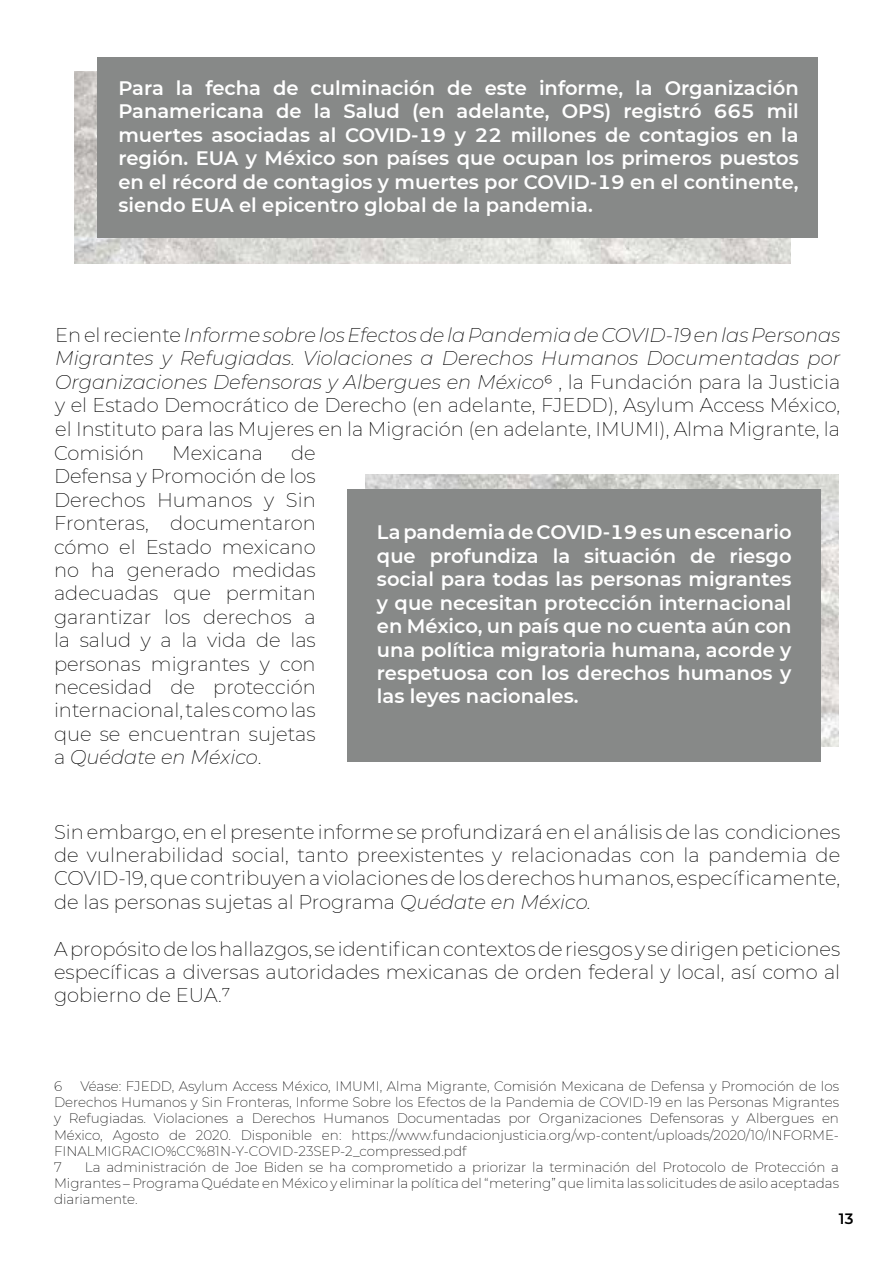
<style>
.page{position:relative;width:893px;height:1263px;background:#fff}
.page>*{position:absolute;margin:0;border:0;box-sizing:border-box;transform-origin:0 0}
.t1{font:200 19.5px/23.4px "Montserrat";color:#000;text-align:justify}
.t2{font:600 19.5px/23.4px "Montserrat";color:#fff;text-align:justify}
.t3{font:600 15px "Montserrat";color:#000}
.t4{font:200 13.5px/16.2px "Montserrat";color:#000}
.s1{font-style:italic}
</style>
<div class="page">
<img style="left:74px;top:71px;width:717px;height:193px">
<img style="left:366px;top:474px;width:473px;height:272px">
<div style="left:97px;top:57px;width:721px;height:181px;background:#878988"></div>
<div style="left:348px;top:490px;width:473px;height:272px;background:#878988"></div>
<p class="t2" style="left:118px;top:75px;width:682px">Para la fecha de culminación de este informe, la Organización Panamericana de la Salud (en adelante, OPS) registró 665 mil muertes asociadas al COVID-19 y 22 millones de contagios en la región. EUA y México son países que ocupan los primeros puestos en el récord de contagios y muertes por COVID-19 en el continente, siendo EUA el epicentro global de la pandemia.</p>
<p class="t1" style="left:55px;top:323px;width:787px">En el reciente <span class="s1">Informe sobre los Efectos de la Pandemia de COVID-19 en las Personas Migrantes y Refugiadas. Violaciones a Derechos Humanos Documentadas por Organizaciones Defensoras y Albergues en México</span>6 , la Fundación para la Justicia y el Estado Democrático de Derecho (en adelante, FJEDD), Asylum Access México, el Instituto para las Mujeres en la Migración (en adelante, IMUMI), Alma Migrante, la</p>
<p class="t1" style="left:54px;top:441px;width:263px;text-indent:237px">de Defensa y Promoción de los Derechos Humanos y Sin Fronteras, documentaron cómo el Estado mexicano no ha generado medidas adecuadas que permitan garantizar los derechos a la salud y a la vida de las personas migrantes y con necesidad de protección internacional, tales como las que se encuentran sujetas a <span class="s1">Quédate en México</span>.</p>
<p class="t1" style="left:54px;top:441px;width:92px">Comisión</p>
<p class="t1" style="left:172px;top:441px;width:93px">Mexicana</p>
<p class="t2" style="left:377px;top:520px;width:416px">La pandemia de COVID-19 es un escenario que profundiza la situación de riesgo social para todas las personas migrantes y que necesitan protección internacional en México, un país que no cuenta aún con una política migratoria humana, acorde y respetuosa con los derechos humanos y las leyes nacionales.</p>
<p class="t1" style="left:54px;top:819px;width:788px">Sin embargo, en el presente informe se profundizará en el análisis de las condiciones de vulnerabilidad social, tanto preexistentes y relacionadas con la pandemia de COVID-19, que contribuyen a violaciones de los derechos humanos, específicamente, de las personas sujetas al Programa <span class="s1">Quédate en México.</span></p>
<p class="t1" style="left:54px;top:936px;width:788px">A propósito de los hallazgos, se identifican contextos de riesgos y se dirigen peticiones específicas a diversas autoridades mexicanas de orden federal y local, así como al gobierno de EUA.7</p>
<p class="t4" style="left:54px;top:1078px;width:786px;text-indent:26px">Véase: FJEDD, Asylum Access México, IMUMI, Alma Migrante, Comisión Mexicana de Defensa y Promoción de los Derechos Humanos y Sin Fronteras, Informe Sobre los Efectos de la Pandemia de COVID-19 en las Personas Migrantes y Refugiadas. Violaciones a Derechos Humanos Documentadas por Organizaciones Defensoras y Albergues en México, Agosto de 2020. Disponible en: https://www.fundacionjusticia.org/wp-content/uploads/2020/10/INFORME-FINALMIGRACIO%CC%81N-Y-COVID-23SEP-2_compressed.pdf<br>7</p>
<p class="t4" style="left:54px;top:1078px;width:10px">6</p>
<p class="t4" style="left:54px;top:1159px;width:786px;text-align:justify;text-indent:31px">La administración de Joe Biden se ha comprometido a priorizar la terminación del Protocolo de Protección a Migrantes – Programa Quédate en México y eliminar la política del “metering” que limita las solicitudes de asilo aceptadas diariamente.</p>
<p class="t3" style="left:839px;top:1207px;width:16px">13</p>
</div>
